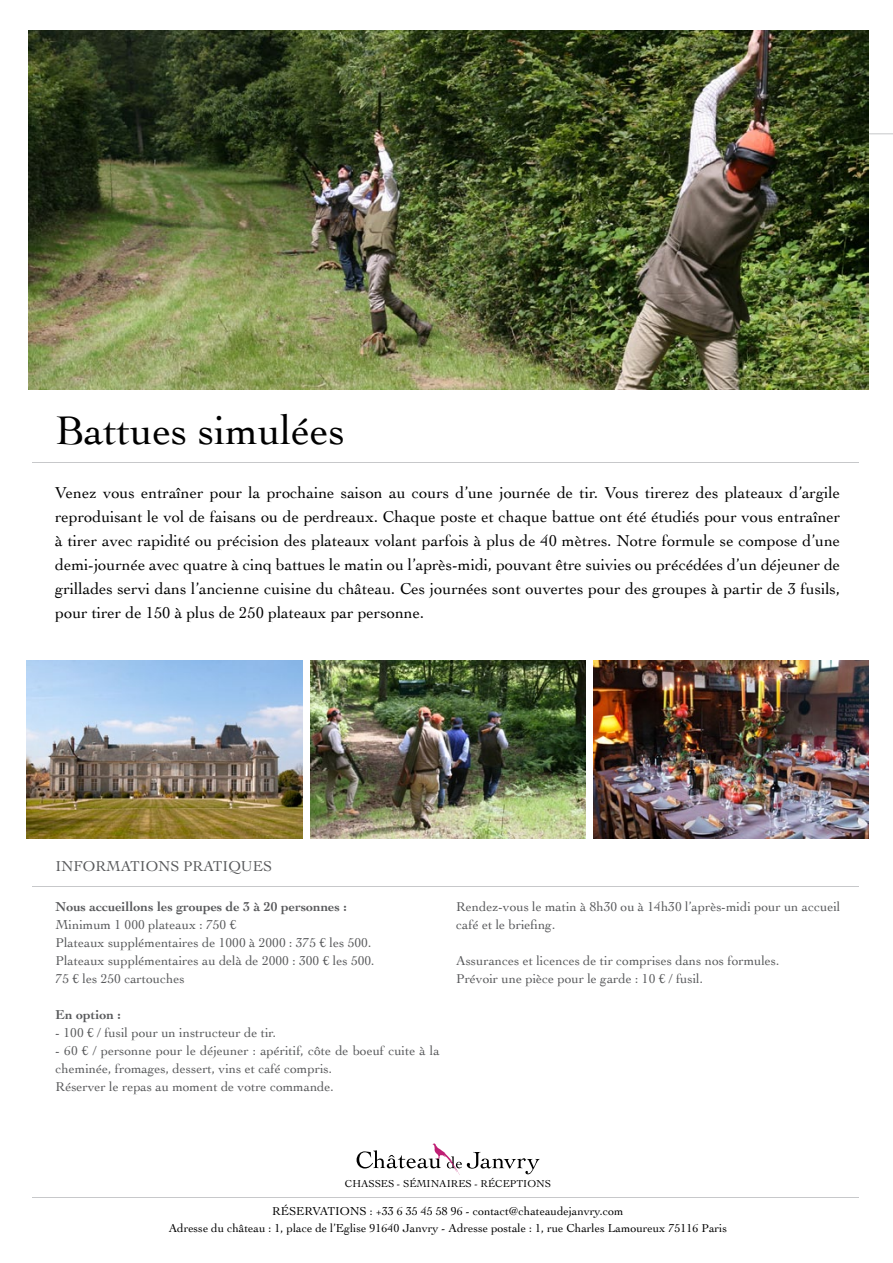
<style>
.page{position:relative;width:893px;height:1263px;background:#fff}
.page>*{position:absolute;margin:0;border:0;box-sizing:border-box;transform-origin:0 0}
.t1{font:42px "Cochin";color:#000}
.t2{font:16.5px/24px "Cochin";color:#000;text-align:justify}
.t3{font:15px "Cochin";color:#58595b}
.t4{font:13.5px/18px "Cochin";color:#58595b}
.t5{font:700 13.5px "Cochin";color:#58595b}
.t6{font:12px/16.5px "Cochin";color:#000;text-align:center}
.t7{font:10.5px "Cochin";color:#000}
</style>
<div class="page">
<hr style="left:32px;top:886px;width:827px;height:1px;background:#c7c8ca">
<hr style="left:32px;top:462px;width:827px;height:1px;background:#c7c8ca">
<hr style="left:32px;top:1197px;width:827px;height:1px;background:#c7c8ca">
<svg style="left:357px;top:1143px;width:183px;height:32px"></svg>
<hr style="left:845px;top:133px;width:48px;height:1px;background:#c7c8ca">
<img style="left:28px;top:30px;width:841px;height:359px">
<img style="left:310px;top:661px;width:276px;height:178px">
<img style="left:593px;top:661px;width:276px;height:178px">
<img style="left:27px;top:661px;width:275px;height:178px">
<h1 class="t1" style="left:55px;top:402px;width:291px">Battues simulées</h1>
<p class="t2" style="left:55px;top:480px;width:787px">Venez vous entraîner pour la prochaine saison au cours ’d une journée de tir. Vous tirerez des plateaux ’d argile reproduisant le vol de faisans ou de perdreaux. Chaque poste et chaque battue ont été étudiés pour vous entraîner à tirer avec rapidité ou précision des plateaux volant parfois à plus de 40 mètres. Notre formule se compose ’d une demi-journée avec quatre à cinq battues le matin ou ’l après-midi, pouvant être suivies ou précédées ’d un déjeuner de grillades servi dans ’l ancienne cuisine du château. Ces journées sont ouvertes pour des groupes à partir de 3 fusils, pour tirer de 150 à plus de 250 plateaux par personne.</p>
<p class="t3" style="left:55px;top:856px;width:218px">INFORMATIONS PRATIQUES</p>
<p class="t5" style="left:56px;top:898px;width:293px">Nous accueillons les groupes de à3 20 personnes :</p>
<p class="t4" style="left:56px;top:915px;width:320px">Minimum 1 000 plateaux : 750 €<br>Plateaux supplémentaires de 1000 à 2000 : 375 € les 500.<br>Plateaux supplémentaires au delà de 2000 : 300 € les 500.<br>75 € les 250 cartouches</p>
<p class="t5" style="left:56px;top:1006px;width:67px">En option :</p>
<p class="t4" style="left:56px;top:1023px;width:222px">- 100 /€ fusil pour un instructeur de tir.</p>
<p class="t4" style="left:56px;top:1041px;width:386px">- 60 /€ personne pour le déjeuner : apéritif, côte de boeuf cuite laà cheminée, fromages, dessert, vins et café compris.<br>Réserver le repas au moment de votre commande.</p>
<p class="t4" style="left:456px;top:897px;width:386px">Rendez-vous le matin h8à 30 ou à 14h30 ’l après-midi pour un accueil café et le briefing.</p>
<p class="t4" style="left:456px;top:951px;width:325px">Assurances et licences de tir comprises dans nos formules.<br>Prévoir une pièce pour le garde : 10 /€ fusil.</p>
<p class="t7" style="left:345px;top:1176px;width:207px">CHASSES - SÉMINAIRES - RÉCEPTIONS</p>
<p class="t6" style="left:169px;top:1203px;width:560px">RÉSERVATIONS : +33 6 35 45 58 96 - contact@chateaudejanvry.com<br>Adresse du château : 1, place de ’l Eglise 91640 Janvry - Adresse postale : 1, rue Charles Lamoureux 75116 Paris</p>
</div>
